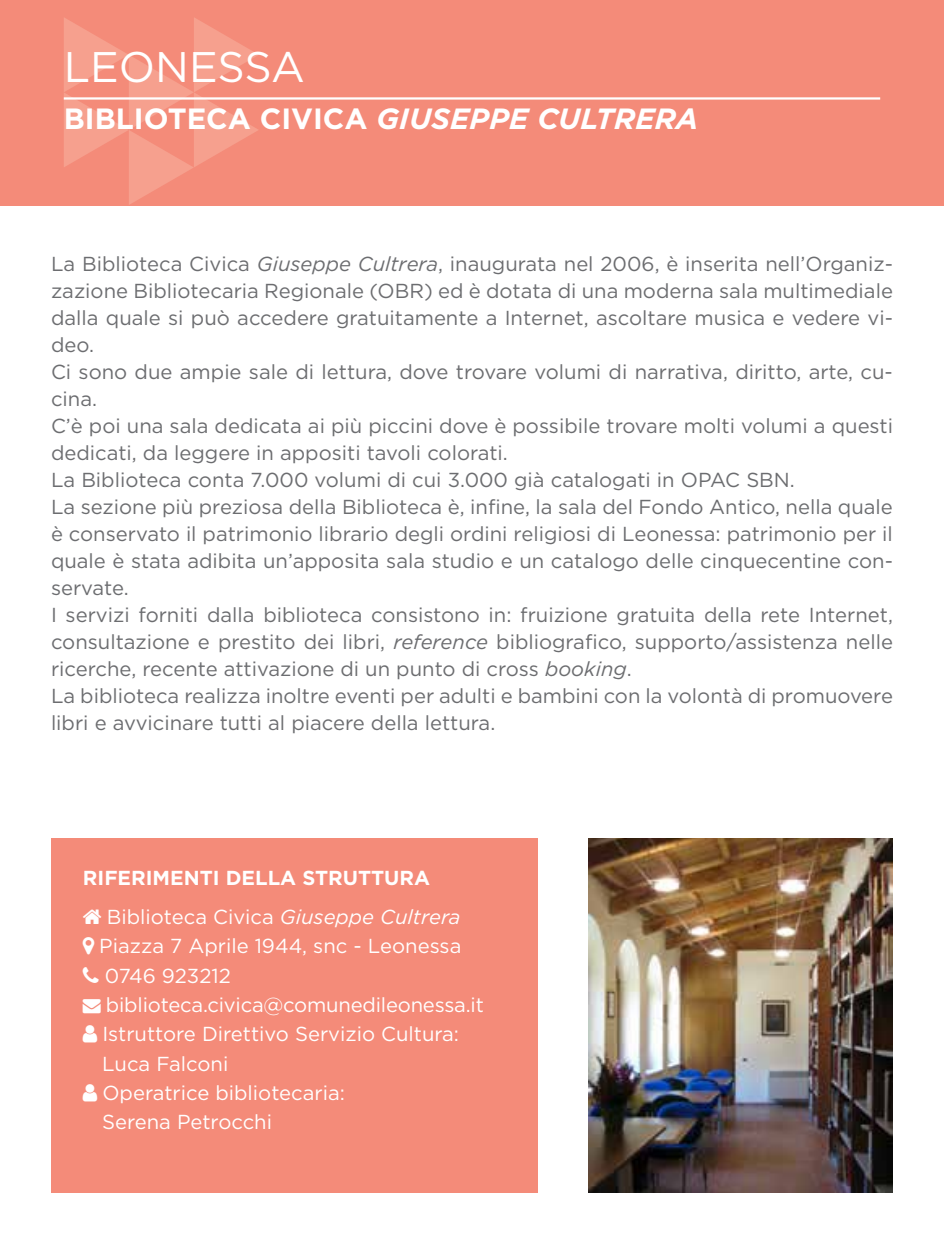
<style>
.page{position:relative;width:944px;height:1244px;background:#fff}
.page>*{position:absolute;margin:0;border:0;box-sizing:border-box;transform-origin:0 0}
.t1{font:42.75px "Gotham";color:#fff}
.t2{font:700 29.25px "Gotham";color:#fff}
.t3{font:20.25px/27px "Gotham";color:#6c6d70}
.t4{font:20.25px/29.2px "Gotham";color:#fff}
.t5{font:700 20.25px/38.9px "Gotham";color:#fff}
.s1{font-style:italic}
.s2{font-weight:400}
.s3{font-weight:400;font-style:italic}
</style>
<div class="page">
<img style="left:588px;top:839px;width:305px;height:354px">
<div style="left:51px;top:839px;width:486px;height:354px;background:#f48b79"></div>
<div style="left:0;top:0;width:944px;height:205px;background:#f48b79"></div>
<svg style="left:64px;top:18px;width:194px;height:187px"></svg>
<hr style="left:64px;top:97px;width:816px;height:3px;background:#fff">
<h1 class="t1" style="left:64px;top:43px;width:243px">Leonessa</h1>
<h2 class="t2" style="left:64px;top:102px;width:636px">BIBL IOT ECA CIVICA <span class="s1">GIUSEPPE CULTRERA</span></h2>
<p class="t3" style="left:51px;top:250px;width:843px">La Biblioteca Civica <span class="s1">Giuseppe Cultrera</span>, inaugurata nel 2006, è inserita nell’Organiz&shy;zazione Bibliotecaria Regionale (OBR</p>
<p class="t3" style="left:51px;top:277px;width:843px;text-indent:373px">) ed è dotata di una moderna sala multimediale dalla quale si può accedere gratuitamente a I nternet, ascoltare musica e vedere vi&shy;deo.<br>Ci sono due ampie sale di lettura, dove trovare volumi di narrativa, diritto, arte, cu&shy;cina.<br>C’è poi una sala dedicata ai più piccini dove è possibile trovare molti volumi a questi dedicati, da leggere in appositi tavoli colorati.<br>La Biblioteca conta 7.000 volumi di cui 3.000 già catalogati in OPAC SBN .<br>La sezione più preziosa della Biblioteca è, infine, la sala del Fondo Antico, nella quale è conservato il patrimonio librario degli ordini religiosi di Leonessa: patrimonio per il quale è stata adibita un’apposita sala studio e un catalogo delle cinquecentine con&shy;servate.<br>I servizi forniti dalla biblioteca consistono in: fruizione gratuita della rete I nternet, consultazione e prestito dei libri, <span class="s1">reference</span> bibliografico, supporto/assistenza nelle ricerche, recente attivazione di un punto di cross <span class="s1">booking</span>.<br>La biblioteca realizza inoltre eventi per adulti e bambini con la volontà di promuovere libri e avvicinare tutti al piacere della lettura.</p>
<p class="t5" style="left:107px;top:858px;width:355px;text-indent:93px">TI DELLA STRUTTURA<br><span class="s2">B iblioteca Civica</span> <span class="s3">Giuseppe Cultrera</span></p>
<p class="t4" style="left:99px;top:931px;width:364px">Piazza 7 Aprile 1944, snc - Leonessa<br>0746 923212</p>
<p class="t4" style="left:102px;top:990px;width:383px;text-indent:-19px">→ biblioteca.civica@comunedileonessa.it<br>Istruttore Direttivo Servizio Cultura:<br>Luca Falconi<br>Operatrice bibliotecaria:<br>Serena Petrocchi</p>
<p class="t5" style="left:83px;top:858px;width:49px">RIFERIMEN</p>
</div>
